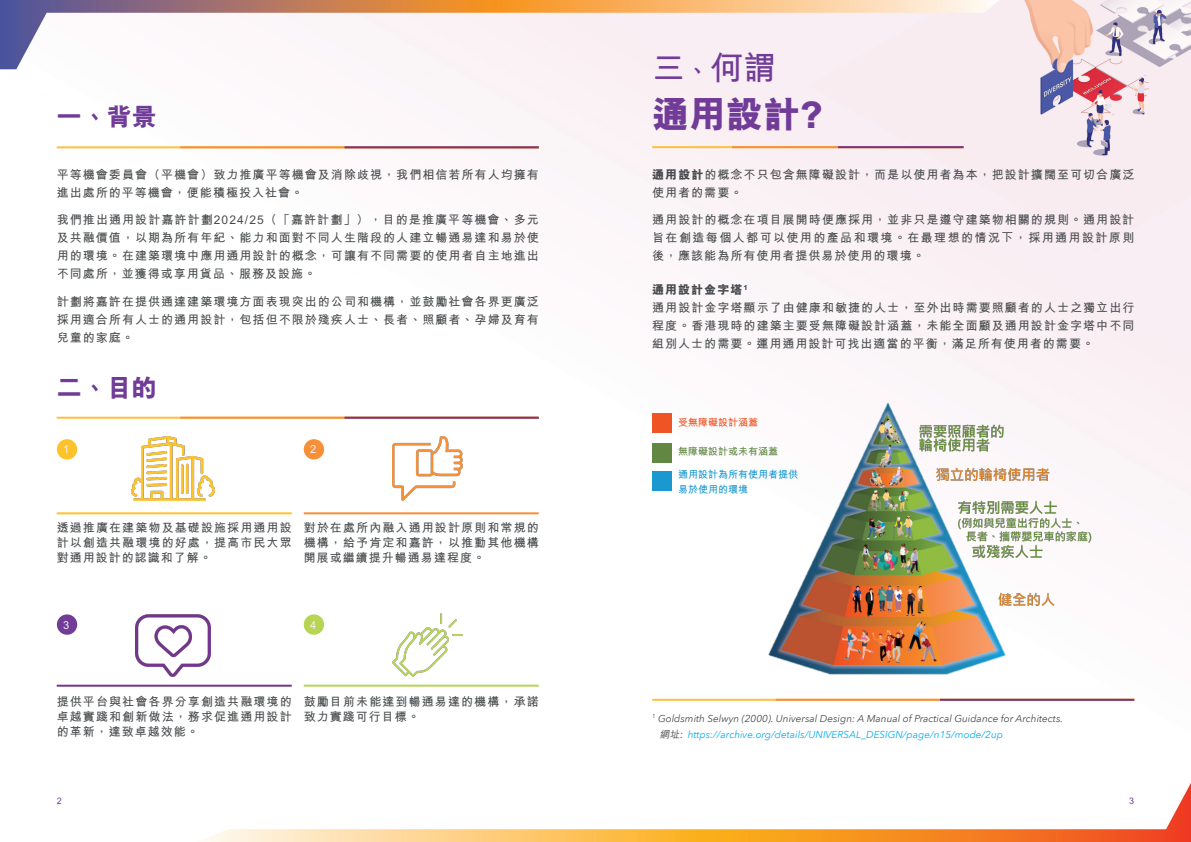
<style>
.page{position:relative;width:1191px;height:842px;background:#fff}
.page>*{position:absolute;margin:0;border:0;box-sizing:border-box;transform-origin:0 0}
.t1{font:800 37px "M Hei HK";color:#713c98}
.t2{font:700 33px "M Hei HK";color:#713c98}
.TC_title{font:800 25px "M Hei HK";color:#713c98}
.TC_content{font:700 12px/18px "M Hei HK";letter-spacing:.09em;color:#484b4d;text-align:justify}
.TC_content-2{font:800 12px "M Hei HK";letter-spacing:.085em;color:#484b4d}
.t3{font:700 11.1px "M Hei HK";color:#faecf1}
.t4{font:italic 10px/16px "Avenir Next";color:#484b4d}
.TC_content-3{font:700 10px "M Hei HK";color:#1999d0}
.TC_content-4{font:700 10px "M Hei HK";color:#618742}
.TC_content-5{font:700 10px "M Hei HK";color:#ef5424}
.Page_number{font:700 9px "M Hei HK";color:#713c98}
.s1{font-size:25px}
.s2{font-weight:800}
.s3{font-family:"M Hei HK";font-weight:500;font-style:normal}
.s4{color:#00aeef}
</style>
<div class="page">
<img style="left:0;top:0;width:1191px;height:842px">
<img style="left:132px;top:437px;width:83px;height:63px">
<img style="left:136px;top:614px;width:74px;height:62px">
<img style="left:392px;top:436px;width:70px;height:65px">
<img style="left:392px;top:614px;width:70px;height:62px">
<hr style="left:57px;top:512px;width:235px;height:2px;background:#fec22a">
<hr style="left:57px;top:685px;width:235px;height:2px;background:#74358c">
<hr style="left:304px;top:512px;width:235px;height:2px;background:#f69037">
<hr style="left:304px;top:685px;width:235px;height:2px;background:#b6d552">
<hr style="left:57px;top:417px;width:482px;height:2px;background:#febf3e">
<hr style="left:180px;top:417px;width:359px;height:2px;background:#f68f43">
<hr style="left:344px;top:417px;width:195px;height:2px;background:#74358c">
<hr style="left:652px;top:699px;width:482px;height:2px;background:#febf3e">
<hr style="left:775px;top:699px;width:359px;height:2px;background:#f68f43">
<hr style="left:940px;top:699px;width:194px;height:2px;background:#74358c">
<div style="left:57px;top:439px;width:20px;height:20px;background:#fec22a;border-radius:50%"></div>
<div style="left:57px;top:614px;width:20px;height:21px;background:#713c98;border-radius:50%"></div>
<div style="left:304px;top:439px;width:20px;height:20px;background:#f69037;border-radius:50%"></div>
<div style="left:304px;top:614px;width:20px;height:21px;background:#b6d552;border-radius:50%"></div>
<div style="left:652px;top:414px;width:20px;height:19px;background:#ef5424"></div>
<div style="left:652px;top:443px;width:20px;height:19px;background:#618742"></div>
<div style="left:652px;top:471px;width:20px;height:20px;background:#1999d0"></div>
<hr style="left:57px;top:146px;width:482px;height:2px;background:#febf3e">
<hr style="left:180px;top:146px;width:359px;height:2px;background:#f68f43">
<hr style="left:344px;top:146px;width:195px;height:2px;background:#74358c">
<hr style="left:652px;top:146px;width:311px;height:2px;background:#febf3e">
<hr style="left:732px;top:146px;width:231px;height:2px;background:#f68f43">
<hr style="left:838px;top:146px;width:125px;height:2px;background:#74358c">
<img style="left:707px;top:398px;width:421px;height:280px">
<p class="TC_title" style="left:57px;top:100px;width:102px">一、背景</p>
<p class="TC_content" style="left:57px;top:164px;width:484px">平等機會委員會（平機會）致力推廣平等機會及消除歧視，我們相信若所有人均擁有進出處所的平等機會，便能積極投入社會。</p>
<p class="TC_content" style="left:57px;top:210px;width:484px">我們推出通用設計嘉許計劃2024/25（「嘉許計劃」），目的是推廣平等機會、多元及共融價值，以期為所有年紀、能力和面對不同人生階段的人建立暢通易達和易於使用的環境。在建築環境中應用通用設計的概念，可讓有不同需要的使用者自主地進出不同處所，並獲得或享用貨品、服務及設施。</p>
<p class="TC_content" style="left:57px;top:292px;width:484px">計劃將嘉許在提供通達建築環境方面表現突出的公司和機構，並鼓勵社會各界更廣泛採用適合所有人士的通用設計，包括但不限於殘疾人士、長者、照顧者、孕婦及育有兒童的家庭。</p>
<p class="TC_title" style="left:57px;top:371px;width:102px">二、目的</p>
<p class="t3" style="left:63px;top:441px;width:8px">1</p>
<p class="t3" style="left:310px;top:441px;width:8px">2</p>
<p class="TC_content" style="left:57px;top:519px;width:236px;line-height:15px">透過推廣在建築物及基礎設施採用通用設計以創造共融環境的好處，提高市民大眾對通用設計的認識和了解。</p>
<p class="TC_content" style="left:304px;top:519px;width:236px;line-height:15px">對於在處所內融入通用設計原則和常規的機構，給予肯定和嘉許，以推動其他機構開展或繼續提升暢通易達程度。</p>
<p class="t3" style="left:63px;top:616px;width:8px">3</p>
<p class="t3" style="left:310px;top:616px;width:8px">4</p>
<p class="TC_content" style="left:57px;top:693px;width:236px;line-height:15px">提供平台與社會各界分享創造共融環境的卓越實踐和創新做法，務求促進通用設計的革新，達致卓越效能。</p>
<p class="TC_content" style="left:304px;top:693px;width:236px;line-height:15px">鼓勵目前未能達到暢通易達的機構，承諾致力實踐可行目標。</p>
<p class="t2" style="left:652px;top:44px;width:125px">三<span class="s1">、</span>何謂</p>
<p class="t1" style="left:652px;top:90px;width:172px">通用設計?</p>
<p class="TC_content" style="left:652px;top:164px;width:484px"><span class="s2">通用設計</span>的概念不只包含無障礙設計，而是以使用者為本，把設計擴闊至可切合廣泛使用者的需要。</p>
<p class="TC_content" style="left:652px;top:210px;width:483px">通用設計的概念在項目展開時便應採用，並非只是遵守建築物相關的規則。通用設計旨在創造每個人都可以使用的產品和環境。在最理想的情況下，採用通用設計原則後，應該能為所有使用者提供易於使用的環境。</p>
<p class="TC_content-2" style="left:652px;top:282px;width:97px">通用設計金字塔<sup>1</sup></p>
<p class="TC_content" style="left:652px;top:298px;width:484px">通用設計金字塔顯示了由健康和敏捷的人士，至外出時需要照顧者的人士之獨立出行程度。香港現時的建築主要受無障礙設計涵蓋，未能全面顧及通用設計金字塔中不同組別人士的需要。運用通用設計可找出適當的平衡，滿足所有使用者的需要。</p>
<p class="TC_content-5" style="left:678px;top:415px;width:81px">受無障礙設計涵蓋</p>
<p class="TC_content-4" style="left:678px;top:444px;width:101px">無障礙設計或未有涵蓋</p>
<p class="TC_content-3" style="left:678px;top:467px;width:121px">通用設計為所有使用者提供</p>
<p class="TC_content-3" style="left:678px;top:482px;width:71px">易於使用的環境</p>
<p class="t4" style="left:659px;top:710px;width:405px;text-indent:-8px"><sup>1</sup> Goldsmith Selwyn (2000). Universal Design: A Manual of Practical Guidance for Architects.<span class="s3">網址:</span> <span class="s4">https://archive.org/details/UNIVERSAL_DESIGN/page/n15/mode/2up</span></p>
<p class="Page_number" style="left:57px;top:794px;width:7px">2</p>
<p class="Page_number" style="left:1129px;top:794px;width:7px">3</p>
</div>
